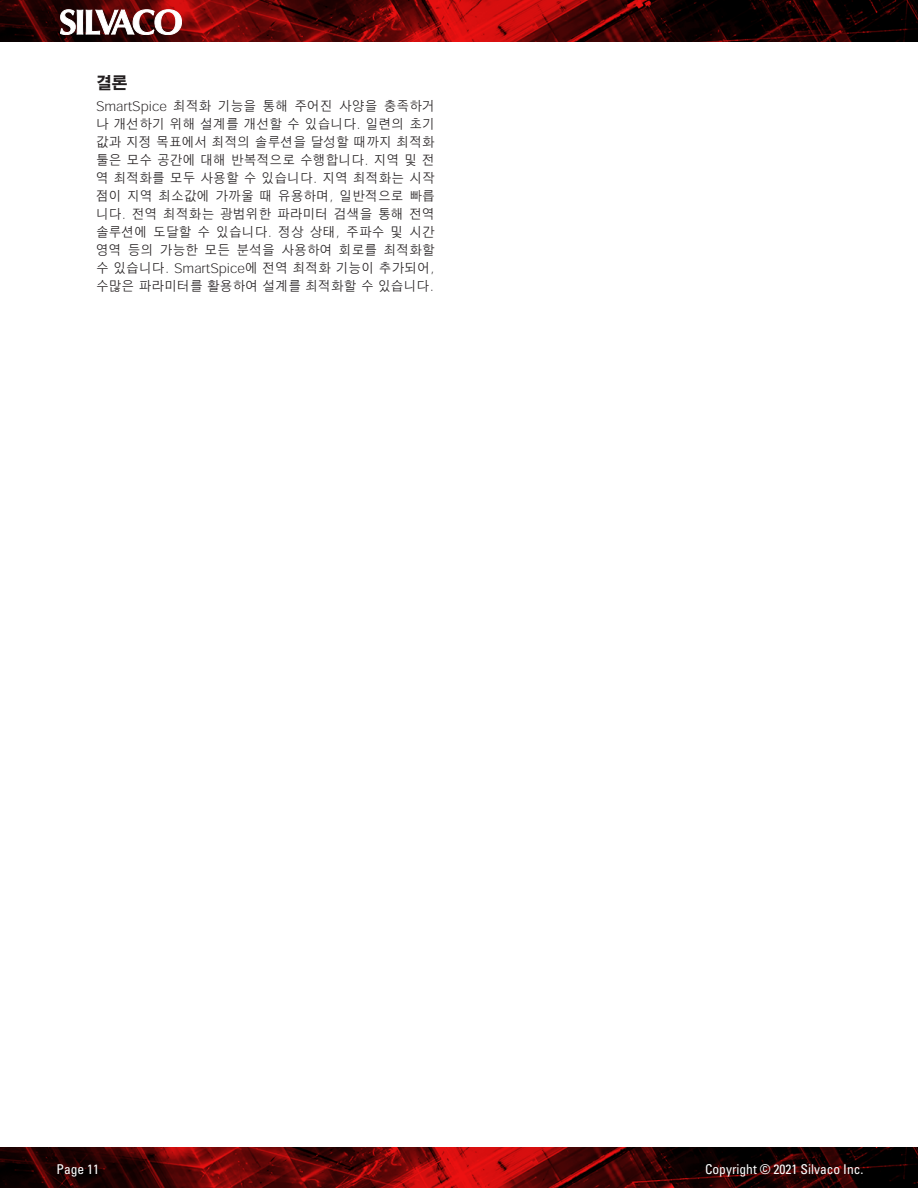
<style>
.page{position:relative;width:918px;height:1188px;background:#fff}
.page>*{position:absolute;margin:0;border:0;box-sizing:border-box;transform-origin:0 0}
.body_text_2{font:700 16.5px "Adobe Gothic Std";color:#231f20;scale:.95 1}
.body_text_2-2{font:300 13.5px/18px "Adobe Gothic Std";color:#231f20;text-align:justify;scale:.95 1}
.t1{font:condensed 13.5px "Univers";color:#fff}
</style>
<div class="page">
<img style="left:0;top:1147px;width:918px;height:41px">
<img style="left:0;top:0;width:918px;height:42px">
<svg style="left:60px;top:10px;width:122px;height:25px"></svg>
<p class="body_text_2" style="left:96px;top:73px;width:35px">결론</p>
<p class="body_text_2-2" style="left:96px;top:97px;width:358px">SmartSpice 최적화 기능을 통해 주어진 사양을 충족하거 나 개선하기 위해 설계를 개선할 수 있습니다. 일련의 초기 값과 지정 목표에서 최적의 솔루션을 달성할 때까지 최적화 툴은 모수 공간에 대해 반복적으로 수행합니다. 지역 및 전 역 최적화를 모두 사용할 수 있습니다. 지역 최적화는 시작 점이 지역 최소값에 가까울 때 유용하며, 일반적으로 빠릅 니다. 전역 최적화는 광범위한 파라미터 검색을 통해 전역 솔루션에 도달할 수 있습니다. 정상 상태, 주파수 및 시간 영역 등의 가능한 모든 분석을 사용하여 회로를 최적화할 수 있습니다. SmartSpice에 전역 최적화 기능이 추가되어, 수많은 파라미터를 활용하여 설계를 최적화할 수 있습니다.</p>
<p class="t1" style="left:57px;top:1160px;width:44px">Page 11</p>
<p class="t1" style="left:705px;top:1160px;width:160px">Copyright © 2021 Silvaco Inc.</p>
</div>
